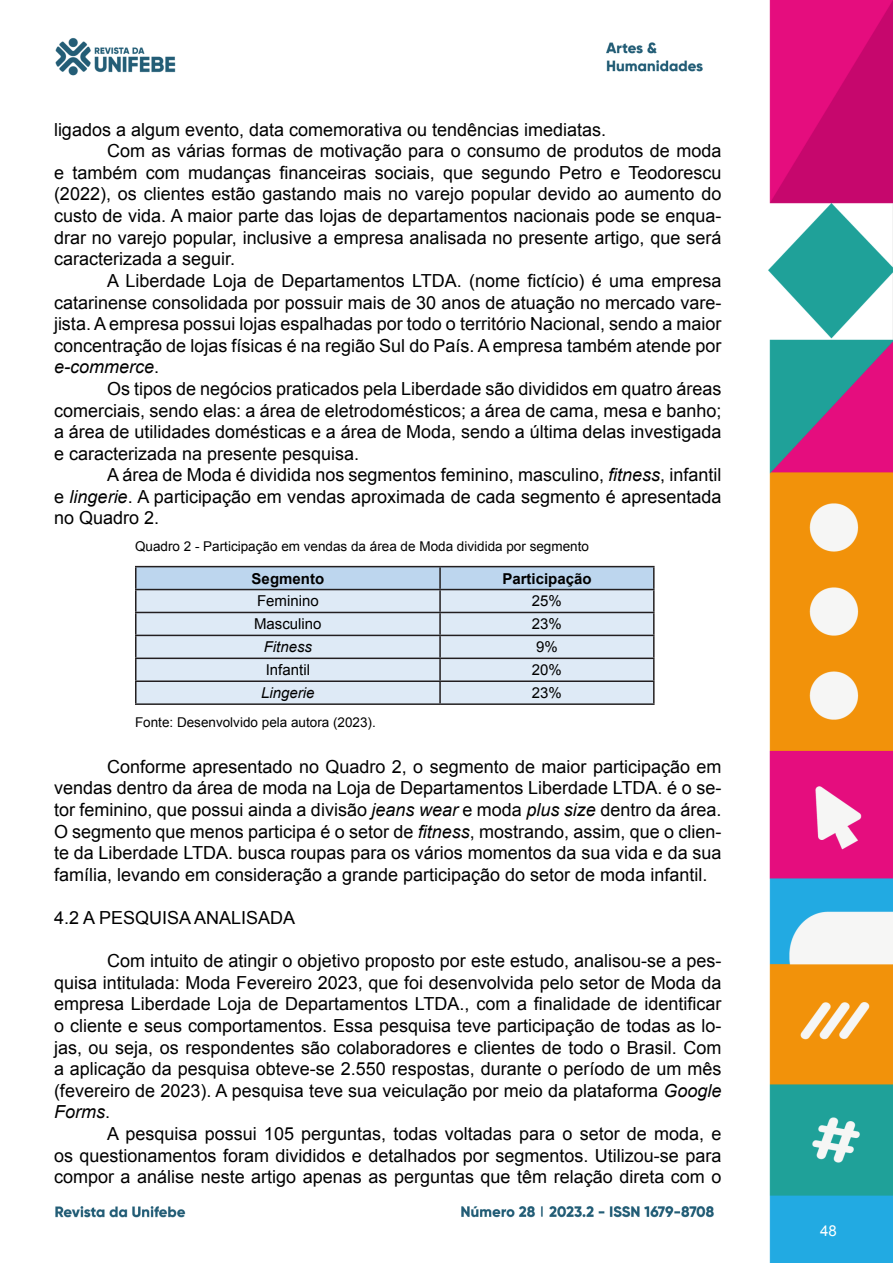
<style>
.page{position:relative;width:893px;height:1263px;background:#fff}
.page>*{position:absolute;margin:0;border:0;box-sizing:border-box;transform-origin:0 0}
.Corpo_A{font:18px/21.6px "Arial";color:#000;text-align:justify}
.Corpo_A-2{font:15px "Arial";color:#000}
.Corpo_A-3{font:700 15px "Arial";color:#000}
.Corpo_A-4{font:italic 15px "Arial";color:#000}
.t1{font:15px "Arial";color:#fff}
.Corpo_A-5{font:13.5px "Arial";color:#000}
.s1{font-style:italic}
</style>
<div class="page">
<img style="left:55px;top:0;width:838px;height:1263px">
<hr style="left:135px;top:566px;width:305px;height:1px;background:#231f20">
<hr style="left:440px;top:566px;width:215px;height:1px;background:#231f20">
<hr style="left:653px;top:567px;width:2px;height:22px;background:#231f20">
<hr style="left:440px;top:589px;width:215px;height:1px;background:#231f20">
<hr style="left:653px;top:590px;width:2px;height:22px;background:#231f20">
<hr style="left:440px;top:612px;width:215px;height:1px;background:#231f20">
<hr style="left:653px;top:613px;width:2px;height:22px;background:#231f20">
<hr style="left:440px;top:635px;width:215px;height:1px;background:#231f20">
<hr style="left:653px;top:636px;width:2px;height:21px;background:#231f20">
<hr style="left:440px;top:657px;width:215px;height:2px;background:#231f20">
<hr style="left:653px;top:659px;width:2px;height:21px;background:#231f20">
<svg style="left:135px;top:567px;width:519px;height:136px;background:#cddae7"></svg>
<hr style="left:440px;top:680px;width:215px;height:2px;background:#231f20">
<hr style="left:439px;top:682px;width:2px;height:21px;background:#231f20">
<hr style="left:653px;top:682px;width:2px;height:21px;background:#231f20">
<hr style="left:135px;top:703px;width:305px;height:2px;background:#231f20">
<hr style="left:440px;top:703px;width:215px;height:2px;background:#231f20">
<p class="Corpo_A" style="left:54px;top:119px;width:554px">ligados a algum evento, data comemorativa ou tendências imediatas.</p>
<p class="Corpo_A" style="left:54px;top:140px;width:669px;text-indent:53px">Com as várias formas de motivação para o consumo de produtos de moda e também com mudanças financeiras sociais, que segundo Petro e Teodorescu (2022), os clientes estão gastando mais no varejo popular devido ao aumento do custo de vida. A maior parte das lojas de departamentos nacionais pode se enqua&shy;drar no varejo popular, inclusive a empresa analisada no presente artigo, que será caracterizada a seguir.</p>
<p class="Corpo_A" style="left:54px;top:270px;width:669px;text-indent:53px">A Liberdade Loja de Departamentos LTDA. (nome fictício) é uma empresa catarinense consolidada por possuir mais de 30 anos de atuação no mercado vare&shy;jista. A empresa possui lojas espalhadas por todo o território Nacional, sendo a maior concentração de lojas físicas é na região Sul do País. A empresa também atende por <span class="s1">e-commerce</span>.</p>
<p class="Corpo_A" style="left:54px;top:378px;width:669px;text-indent:53px">Os tipos de negócios praticados pela Liberdade são divididos em quatro áreas comerciais, sendo elas: a área de eletrodomésticos; a área de cama, mesa e banho; a área de utilidades domésticas e a área de Moda, sendo a última delas investigada e caracterizada na presente pesquisa.</p>
<p class="Corpo_A" style="left:54px;top:464px;width:669px;text-indent:53px">A área de Moda é dividida nos segmentos feminino, masculino, <span class="s1">fitness</span>, infantil e <span class="s1">lingerie</span>. A participação em vendas aproximada de cada segmento é apresentada no Quadro 2.</p>
<p class="Corpo_A-5" style="left:135px;top:538px;width:455px">Quadro 2 - Participação em vendas da área de Moda dividida por segmento</p>
<p class="Corpo_A-3" style="left:252px;top:568px;width:74px">Segmento</p>
<p class="Corpo_A-3" style="left:502px;top:568px;width:91px">Participação</p>
<p class="Corpo_A-2" style="left:257px;top:591px;width:63px">Feminino</p>
<p class="Corpo_A-2" style="left:532px;top:591px;width:32px">25%</p>
<p class="Corpo_A-2" style="left:254px;top:614px;width:69px">Masculino</p>
<p class="Corpo_A-2" style="left:532px;top:614px;width:32px">23%</p>
<p class="Corpo_A-4" style="left:264px;top:637px;width:50px">Fitness</p>
<p class="Corpo_A-2" style="left:536px;top:637px;width:23px">9%</p>
<p class="Corpo_A-2" style="left:266px;top:660px;width:46px">Infantil</p>
<p class="Corpo_A-2" style="left:532px;top:660px;width:32px">20%</p>
<p class="Corpo_A-4" style="left:261px;top:683px;width:55px">Lingerie</p>
<p class="Corpo_A-2" style="left:532px;top:683px;width:32px">23%</p>
<p class="Corpo_A-5" style="left:135px;top:713px;width:242px">Fonte: Desenvolvido pela autora (2023).</p>
<p class="Corpo_A" style="left:54px;top:756px;width:669px;text-indent:53px">Conforme apresentado no Quadro 2, o segmento de maior participação em vendas dentro da área de moda na Loja de Departamentos Liberdade LTDA. é o se&shy;tor feminino, que possui ainda a divisão <span class="s1">jeans wear</span> e moda <span class="s1">plus size</span> dentro da área.<br>O segmento que menos participa é o setor de <span class="s1">fitness</span>, mostrando, assim, que o clien&shy;te da Liberdade LTDA. busca roupas para os vários momentos da sua vida e da sua família, levando em consideração a grande participação do setor de moda infantil.</p>
<p class="Corpo_A" style="left:54px;top:907px;width:243px">4.2 A PESQUISA ANALISADA</p>
<p class="Corpo_A" style="left:54px;top:950px;width:669px;text-indent:53px">Com intuito de atingir o objetivo proposto por este estudo, analisou-se a pes&shy;quisa intitulada: Moda Fevereiro 2023, que foi desenvolvida pelo setor de Moda da empresa Liberdade Loja de Departamentos LTDA., com a finalidade de identificar o cliente e seus comportamentos. Essa pesquisa teve participação de todas as lo&shy;jas, ou seja, os respondentes são colaboradores e clientes de todo o Brasil. Com a aplicação da pesquisa obteve-se 2.550 respostas, durante o período de um mês (fevereiro de 2023). A pesquisa teve sua veiculação por meio da plataforma <span class="s1">Google Forms</span>.</p>
<p class="Corpo_A" style="left:54px;top:1123px;width:669px;text-indent:53px">A pesquisa possui 105 perguntas, todas voltadas para o setor de moda, e os questionamentos foram divididos e detalhados por segmentos. Utilizou-se para compor a análise neste artigo apenas as perguntas que têm relação direta com o</p>
<p class="t1" style="left:820px;top:1220px;width:18px">48</p>
</div>
